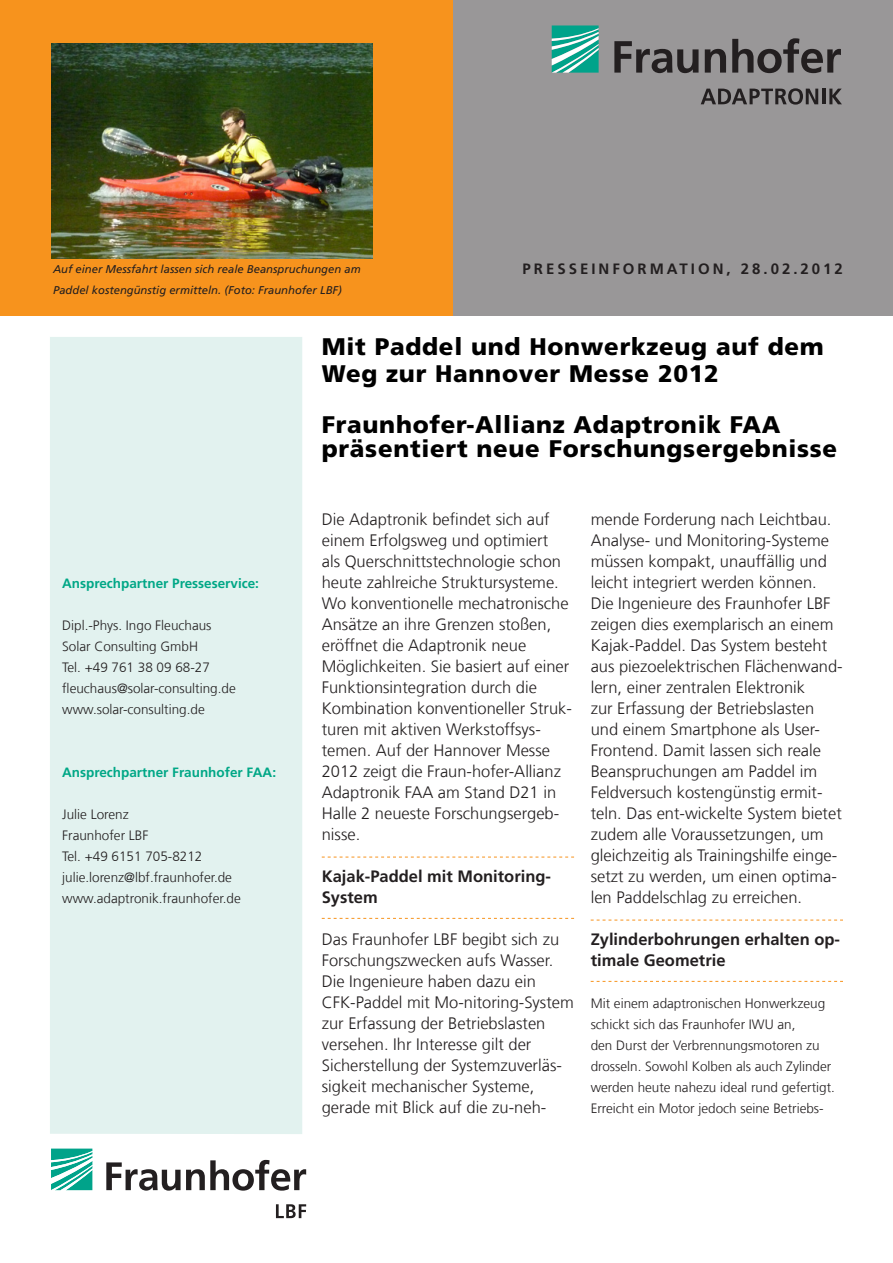
<style>
.page{position:relative;width:893px;height:1263px;background:#fff}
.page>*{position:absolute;margin:0;border:0;box-sizing:border-box;transform-origin:0 0}
._00_Titel{font:900 24px/27px "Frutiger LT Com";letter-spacing:.03em;color:#000}
.t1{font:300 16.5px/21px "Frutiger LT Com";color:#231f20}
._11_Zwischenüberschr{font:700 16.5px/21px "Frutiger LT Com";color:#231f20}
._10_Institutsname{font:700 15px "Frutiger LT Com";letter-spacing:.2em;color:#231f20}
._06_Fließtext{font:300 13.5px/21px "Frutiger LT Com";color:#231f20}
._06_Fließtext-2{font:700 13.5px "Frutiger LT Com";color:#00a786}
._05_Marginalie_Bildu{font:italic 11.25px/21px "Frutiger LT Com";color:#231f20}
</style>
<div class="page">
<div style="left:453px;top:0;width:440px;height:315px;background:#999798"></div>
<svg style="left:322px;top:857px;width:252px;height:1px"></svg>
<svg style="left:322px;top:918px;width:252px;height:1px"></svg>
<svg style="left:591px;top:920px;width:252px;height:1px"></svg>
<svg style="left:591px;top:981px;width:252px;height:1px"></svg>
<div style="left:50px;top:337px;width:252px;height:797px;background:#e2f2ef"></div>
<svg style="left:552px;top:25px;width:47px;height:48px"></svg>
<svg style="left:614px;top:38px;width:227px;height:35px"></svg>
<svg style="left:701px;top:88px;width:117px;height:17px"></svg>
<hr style="left:822px;top:89px;width:3px;height:15px;background:#231f20">
<svg style="left:829px;top:89px;width:13px;height:15px"></svg>
<svg style="left:51px;top:1148px;width:41px;height:42px"></svg>
<svg style="left:106px;top:1160px;width:200px;height:30px"></svg>
<svg style="left:276px;top:1204px;width:30px;height:14px"></svg>
<div style="left:0;top:0;width:453px;height:315px;background:#f7931d"></div>
<img style="left:52px;top:44px;width:320px;height:215px">
<p class="_05_Marginalie_Bildu" style="left:53px;top:259px;width:309px">Auf einer Messfahrt lassen sich reale Beanspruchungen am<br>Paddel kostengünstig ermitteln. (Foto: Fraunhofer LBF)</p>
<p class="_10_Institutsname" style="left:523px;top:260px;width:322px">PRESSEINFORMATION, 28.02.2012</p>
<p class="_06_Fließtext-2" style="left:62px;top:575px;width:198px">Ansprechpartner Presseservice:</p>
<p class="_06_Fließtext" style="left:62px;top:615px;width:151px">Dipl.-Phys. Ingo Fleuchaus</p>
<p class="_06_Fließtext" style="left:62px;top:636px;width:137px">Solar Consulting GmbH</p>
<p class="_06_Fließtext" style="left:62px;top:657px;width:149px">Tel. +49 761 38 09 68-27</p>
<p class="_06_Fließtext" style="left:62px;top:678px;width:175px">fleuchaus@solar-consulting.de</p>
<p class="_06_Fließtext" style="left:62px;top:699px;width:144px">www.solar-consulting.de</p>
<p class="_06_Fließtext-2" style="left:62px;top:764px;width:215px">Ansprechpartner Fraunhofer FAA:</p>
<p class="_06_Fließtext" style="left:62px;top:804px;width:68px">Julie Lorenz</p>
<p class="_06_Fließtext" style="left:62px;top:825px;width:88px">Fraunhofer LBF</p>
<p class="_06_Fließtext" style="left:62px;top:846px;width:142px">Tel. +49 6151 705-8212</p>
<p class="_06_Fließtext" style="left:62px;top:867px;width:171px">julie.lorenz@lbf.fraunhofer.de</p>
<p class="_06_Fließtext" style="left:62px;top:888px;width:180px">www.adaptronik.fraunhofer.de</p>
<p class="_00_Titel" style="left:322px;top:333px;width:504px">Mit Paddel und Honwerkzeug auf dem<br>Weg zur Hannover Messe 2012</p>
<p class="_00_Titel" style="left:322px;top:411px;width:460px">Fraunhofer-Allianz Adaptronik FAA</p>
<p class="_00_Titel" style="left:322px;top:435px;width:517px">präsentiert neue Forschungsergebnisse</p>
<p class="t1" style="left:322px;top:509px;width:252px">Die Adaptronik befindet sich auf einem Erfolgsweg und optimiert<br>als Querschnittstechnologie schon heute zahlreiche Struktursysteme.<br>Wo konventionelle mechatronische<br>Ansätze an ihre Grenzen stoßen, eröffnet die Adaptronik neue<br>Möglichkeiten. Sie basiert auf einer<br>Funktionsintegration durch die<br>Kombination konventioneller Struk&shy;turen mit aktiven Werkstoffsys&shy;temen. Auf der Hannover Messe<br>2012 zeigt die Fraun-hofer-Allianz<br>Adaptronik FAA am Stand D21 in<br>Halle 2 neueste Forschungsergeb&shy;nisse.</p>
<p class="_11_Zwischenüberschr" style="left:322px;top:866px;width:231px">Kajak-Paddel mit Monitoring-<br>System</p>
<p class="t1" style="left:322px;top:929px;width:254px">Das Fraunhofer LBF begibt sich zu Forschungszwecken aufs Wasser.<br>Die Ingenieure haben dazu ein CFK-Paddel mit Mo-nitoring-System zur Erfassung der Betriebslasten versehen. Ihr Interesse gilt der Sicherstellung der Systemzuverläs&shy;sigkeit mechanischer Systeme, gerade mit Blick auf die zu-neh-</p>
<p class="t1" style="left:591px;top:509px;width:254px">mende Forderung nach Leichtbau.<br>Analyse- und Monitoring-Systeme müssen kompakt, unauffällig und leicht integriert werden können.<br>Die Ingenieure des Fraunhofer LBF zeigen dies exemplarisch an einem Kajak-Paddel. Das System besteht aus piezoelektrischen Flächenwand&shy;lern, einer zentralen Elektronik<br>zur Erfassung der Betriebslasten und einem Smartphone als User-Frontend. Damit lassen sich reale Beanspruchungen am Paddel im Feldversuch kostengünstig ermit&shy;teln. Das ent-wickelte System bietet zudem alle Voraussetzungen, um gleichzeitig als Trainingshilfe einge&shy;setzt zu werden, um einen optima&shy;len Paddelschlag zu erreichen.</p>
<p class="_11_Zwischenüberschr" style="left:591px;top:929px;width:251px">Zylinderbohrungen erhalten op&shy;timale Geometrie</p>
<p class="_06_Fließtext" style="left:591px;top:993px;width:246px">Mit einem adaptronischen Honwerkzeug schickt sich das Fraunhofer IWU an,<br>den Durst der Verbrennungsmotoren zu drosseln. Sowohl Kolben als auch Zylinder werden heute nahezu ideal rund gefertigt.<br>Erreicht ein Motor jedoch seine Betriebs-</p>
</div>
